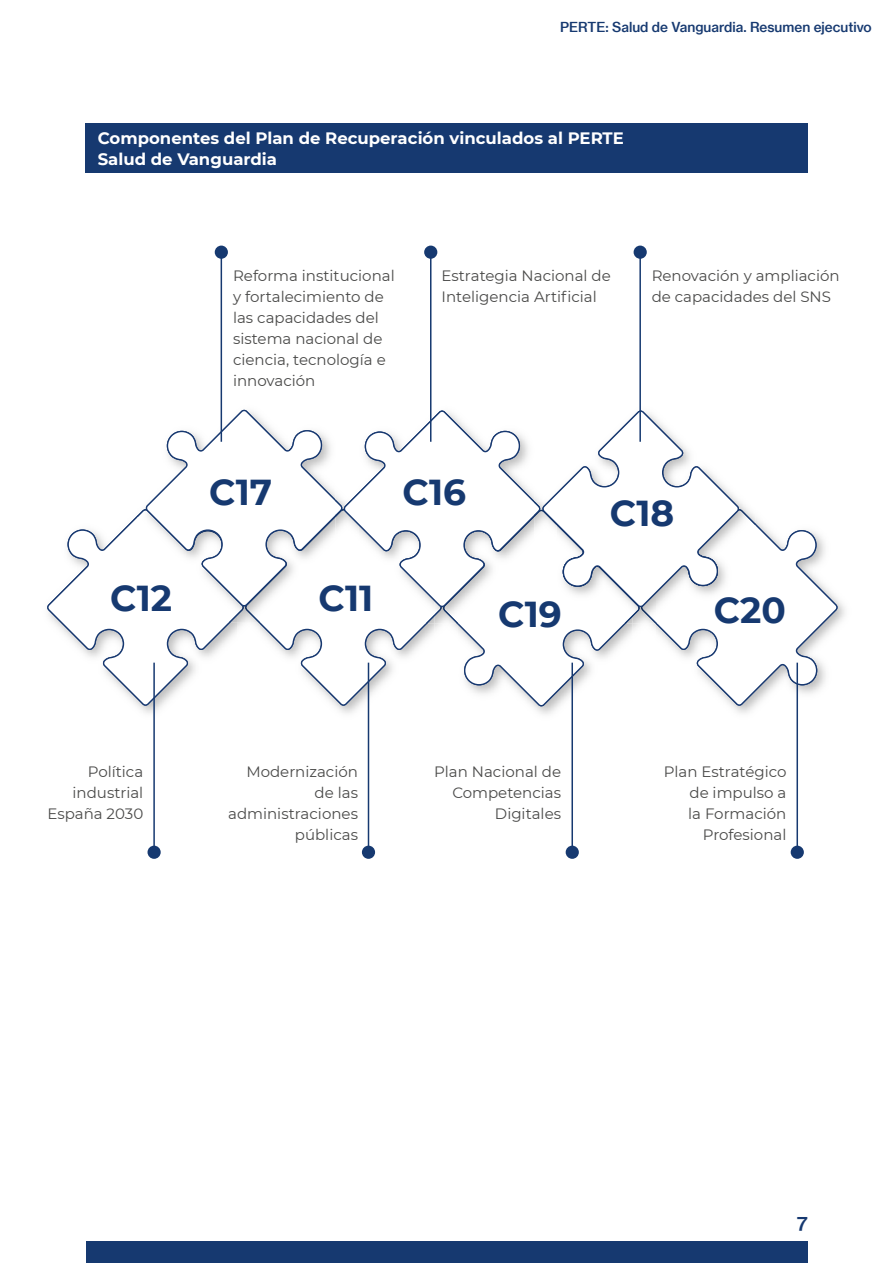
<style>
.page{position:relative;width:893px;height:1263px;background:#fff}
.page>*{position:absolute;margin:0;border:0;box-sizing:border-box;transform-origin:0 0}
.t1{font:700 36px "Montserrat";color:#163970}
.t2{font:19.5px "N Haas Grotesk TX Pro 65 Md";color:#163970}
.t3{font:700 16.5px/21px "Montserrat";color:#fff}
.t4{font:15px/21px "Montserrat";color:#4a4a49;text-align:right}
.t5{font:13.5px "N Haas Grotesk TX Pro 65 Md";color:#163970}
</style>
<div class="page">
<div style="left:87px;top:1242px;width:721px;height:21px;background:#163970"></div>
<img style="left:336px;top:706px;width:223px;height:17px">
<img style="left:435px;top:706px;width:23px;height:16px">
<svg style="left:47px;top:410px;width:791px;height:296px"></svg>
<div style="left:85px;top:123px;width:723px;height:50px;background:#163970"></div>
<hr style="left:221px;top:253px;width:1px;height:189px;background:#163970">
<div style="left:215px;top:246px;width:13px;height:13px;background:#163970;border-radius:50%"></div>
<hr style="left:430px;top:253px;width:1px;height:189px;background:#163970">
<div style="left:424px;top:246px;width:13px;height:13px;background:#163970;border-radius:50%"></div>
<hr style="left:639px;top:253px;width:2px;height:189px;background:#163970">
<div style="left:634px;top:246px;width:13px;height:13px;background:#163970;border-radius:50%"></div>
<hr style="left:571px;top:663px;width:2px;height:188px;background:#163970">
<div style="left:566px;top:846px;width:13px;height:13px;background:#163970;border-radius:50%"></div>
<hr style="left:368px;top:663px;width:1px;height:188px;background:#163970">
<div style="left:362px;top:846px;width:13px;height:13px;background:#163970;border-radius:50%"></div>
<hr style="left:153px;top:663px;width:2px;height:188px;background:#163970">
<div style="left:148px;top:846px;width:13px;height:13px;background:#163970;border-radius:50%"></div>
<hr style="left:796px;top:663px;width:2px;height:188px;background:#163970">
<div style="left:791px;top:846px;width:13px;height:13px;background:#163970;border-radius:50%"></div>
<p class="t5" style="left:560px;top:18px;width:313px">PERTE: Salud de Vanguardia. Resumen ejecutivo</p>
<p class="t3" style="left:98px;top:126px;width:528px">Componentes del Plan de Recuperación vinculados al PERTE<br>Salud de Vanguardia</p>
<p class="t4" style="left:233px;top:265px;width:163px;text-align:left">Reforma institucional y fortalecimiento de las capacidades del sistema nacional de ciencia, tecnología e innovación</p>
<p class="t4" style="left:442px;top:265px;width:171px;text-align:left">Estrategia Nacional de<br>Inteligencia Artificial</p>
<p class="t4" style="left:652px;top:265px;width:189px;text-align:left">Renovación y ampliación de capacidades del SNS</p>
<h1 class="t1" style="left:110px;top:572px;width:64px">C12</h1>
<h1 class="t1" style="left:209px;top:467px;width:65px">C17</h1>
<h1 class="t1" style="left:318px;top:572px;width:56px">C11</h1>
<h1 class="t1" style="left:402px;top:467px;width:65px">C16</h1>
<h1 class="t1" style="left:610px;top:487px;width:66px">C18</h1>
<h1 class="t1" style="left:498px;top:588px;width:65px">C19</h1>
<h1 class="t1" style="left:714px;top:584px;width:73px">C20</h1>
<p class="t4" style="left:47px;top:760px;width:97px">Política industrial<br>España 2030</p>
<p class="t4" style="left:228px;top:760px;width:131px">Modernización de las administraciones públicas</p>
<p class="t4" style="left:434px;top:760px;width:128px">Plan Nacional de<br>Competencias<br>Digitales</p>
<p class="t4" style="left:664px;top:760px;width:124px">Plan Estratégico de impulso a<br>la Formación<br>Profesional</p>
<h2 class="t2" style="left:797px;top:1212px;width:13px">7</h2>
</div>
